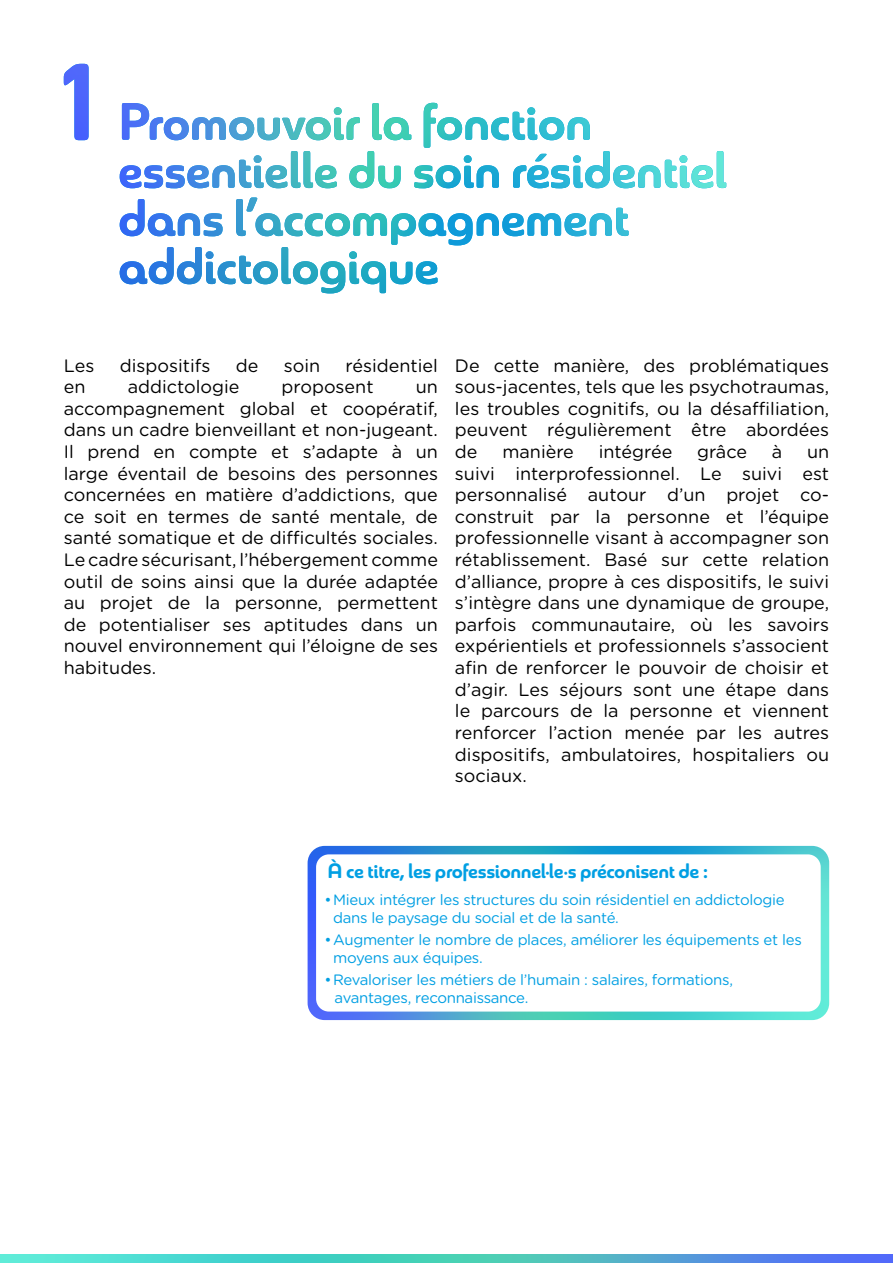
<style>
.page{position:relative;width:893px;height:1263px;background:#fff}
.page>*{position:absolute;margin:0;border:0;box-sizing:border-box;transform-origin:0 0}
.t1{font:21px "Sangli Nor Bol";letter-spacing:-.02em;color:#009fe3}
.t2{font:18px/21.6px "Gotham Rounded";color:#000;text-align:justify}
.t3{font:15px/18px "Gotham Rounded";letter-spacing:-.02em;color:#009fe3}
</style>
<div class="page">
<svg style="left:119px;top:151px;width:607px;height:142px"></svg>
<img style="left:64px;top:64px;width:526px;height:84px">
<img style="left:308px;top:846px;width:521px;height:174px">
<div style="left:316px;top:854px;width:505px;height:157px;background:#fff;border-radius:13px"></div>
<img style="left:0;top:1254px;width:893px;height:9px">
<p class="t2" style="left:64px;top:354px;width:32px">Les</p>
<p class="t2" style="left:120px;top:354px;width:92px">dispositifs</p>
<p class="t2" style="left:236px;top:354px;width:24px">de</p>
<p class="t2" style="left:284px;top:354px;width:38px">soin</p>
<p class="t2" style="left:346px;top:354px;width:94px">résidentiel</p>
<p class="t2" style="left:64px;top:375px;width:23px">en</p>
<p class="t2" style="left:128px;top:375px;width:113px">addictologie</p>
<p class="t2" style="left:282px;top:375px;width:94px">proposent</p>
<p class="t2" style="left:64px;top:375px;width:376px;text-indent:352px">un accompagnement global et coopératif, dans un cadre bienveillant et non-jugeant.<br>Il prend en compte et s’adapte à un large éventail de besoins des personnes concernées en matière d’addictions, que ce soit en termes de santé mentale, de santé somatique et de difficultés sociales.<br>Le cadre sécurisant, l’hébergement comme outil de soins ainsi que la durée adaptée au projet de la personne, permettent de potentialiser ses aptitudes dans un nouvel environnement qui l’éloigne de ses habitudes.</p>
<p class="t2" style="left:455px;top:354px;width:376px">De cette manière, des problématiques sous-jacentes, tels que les psychotraumas, les troubles cognitifs, ou la désaffiliation, peuvent régulièrement être abordées de</p>
<p class="t2" style="left:502px;top:440px;width:73px">manière</p>
<p class="t2" style="left:599px;top:440px;width:75px">intégrée</p>
<p class="t2" style="left:697px;top:440px;width:51px">grâce</p>
<p class="t2" style="left:772px;top:440px;width:12px">à</p>
<p class="t2" style="left:455px;top:440px;width:376px;text-indent:352px">un suivi interprofessionnel. Le suivi est personnalisé autour d’un projet co&shy;construit par la personne et l’équipe professionnelle visant à accompagner son rétablissement. Basé sur cette relation d’alliance, propre à ces dispositifs, le suivi s’intègre dans une dynamique de groupe, parfois communautaire, où les savoirs expérientiels et professionnels s’associent afin de renforcer le pouvoir de choisir et d’agir. Les séjours sont une étape dans le parcours de la personne et viennent renforcer l’action menée par les autres dispositifs, ambulatoires, hospitaliers ou sociaux.</p>
<p class="t1" style="left:328px;top:858px;width:382px">À ce titre, les professionnel·le·s préconisent de :</p>
<p class="t3" style="left:333px;top:889px;width:453px;text-indent:-9px">•Mieux intégrer les structures du soin résidentiel en addictologie dans le paysage du social et de la santé.</p>
<p class="t3" style="left:333px;top:930px;width:470px;text-indent:-9px">•Augmenter le nombre de places, améliorer les équipements et les moyens aux équipes.</p>
<p class="t3" style="left:335px;top:970px;width:400px;text-indent:-10px">•Revaloriser les métiers de l’humain : salaires, formations, avantages, reconnaissance.</p>
</div>
